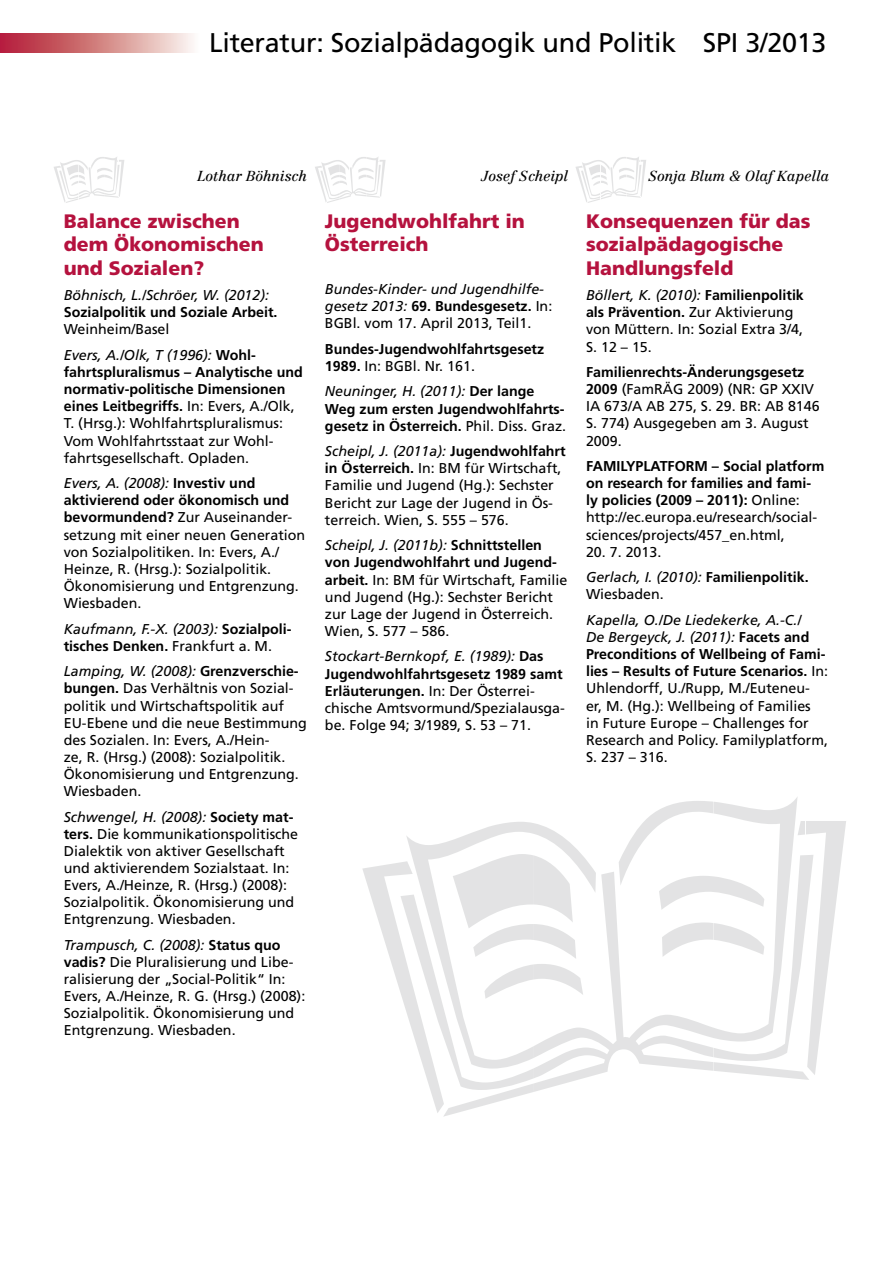
<style>
.page{position:relative;width:893px;height:1263px;background:#fff}
.page>*{position:absolute;margin:0;border:0;box-sizing:border-box;transform-origin:0 0}
.t1{font:27px "Frutiger";letter-spacing:-.01em;color:#000}
.t2{font:900 19.5px/23.4px "Frutiger";color:#b5123e}
.t3{font:14.25px/17.1px "Frutiger";color:#000}
.t4{font:700 14.25px/17.1px "Frutiger";color:#000}
.t5{font:italic 14.25px/25.7px "Frutiger";color:#000}
.t6{font:italic 14.25px "Centennial";color:#000}
.s1{font-style:normal}
.s2{font-weight:700;font-style:normal}
.s3{font-weight:700}
.s4{font-style:italic}
.s5{font-weight:400;font-style:italic}
.s6{font-weight:400}
</style>
<div class="page">
<svg style="left:54px;top:157px;width:70px;height:46px"></svg>
<svg style="left:315px;top:157px;width:71px;height:46px"></svg>
<svg style="left:362px;top:797px;width:484px;height:319px"></svg>
<svg style="left:575px;top:157px;width:71px;height:46px"></svg>
<svg style="left:0;top:33px;width:193px;height:19px;background:#d38287"></svg>
<h1 class="t1" style="left:209px;top:27px;width:619px">Literatur: Sozialpädagogik und Politik SPI 3/2013</h1>
<p class="t6" style="left:197px;top:167px;width:111px">Lothar Böhnisch</p>
<h2 class="t2" style="left:64px;top:209px;width:201px">Balance zwischen dem Ökonomischen und Sozialen?</h2>
<p class="t5" style="left:64px;top:282px;width:207px">Böhnisch, L./Schröer, W. (2012):</p>
<p class="t4" style="left:64px;top:304px;width:215px">Sozialpolitik und Soziale Arbeit.</p>
<p class="t5" style="left:64px;top:317px;width:194px"><span class="s1">Weinheim/Basel<br></span>Evers, A./Olk, T (1996): <span class="s2">Wohl-</span></p>
<p class="t3" style="left:64px;top:363px;width:241px"><span class="s3">fahrtspluralismus – Analytische und normativ-politische Dimensionen eines Leitbegriffs.</span> In: Evers, A./Olk, T. (Hrsg.): Wohlfahrtspluralismus:<br>Vom Wohlfahrtsstaat zur Wohl&shy;fahrtsgesellschaft. Opladen.</p>
<p class="t3" style="left:64px;top:475px;width:243px"><span class="s4">Evers, A. (2008):</span> <span class="s3">Investiv und aktivierend oder ökonomisch und bevormundend?</span> Zur Auseinander&shy;setzung mit einer neuen Generation von Sozialpolitiken. In: Evers, A./<br>Heinze, R. (Hrsg.): Sozialpolitik.<br>Ökonomisierung und Entgrenzung.<br>Wiesbaden.</p>
<p class="t4" style="left:64px;top:620px;width:229px"><span class="s5">Kaufmann, F.-X. (2003):</span> Sozialpoli&shy;tisches Denken. <span class="s6">Frankfurt a. M.</span></p>
<p class="t3" style="left:64px;top:663px;width:245px"><span class="s4">Lamping, W. (2008):</span> <span class="s3">Grenzverschie&shy;bungen.</span> Das Verhältnis von Sozial&shy;politik und Wirtschaftspolitik auf<br>EU-Ebene und die neue Bestimmung des Sozialen. In: Evers, A./Hein-<br>ze, R. (Hrsg.) (2008): Sozialpolitik.<br>Ökonomisierung und Entgrenzung.<br>Wiesbaden.</p>
<p class="t3" style="left:64px;top:808px;width:236px"><span class="s4">Schwengel, H. (2008):</span> <span class="s3">Society mat&shy;ters.</span> Die kommunikationspolitische Dialektik von aktiver Gesellschaft und aktivierendem Sozialstaat. In:<br>Evers, A./Heinze, R. (Hrsg.) (2008):<br>Sozialpolitik. Ökonomisierung und Entgrenzung. Wiesbaden.</p>
<p class="t3" style="left:64px;top:936px;width:243px"><span class="s4">Trampusch, C. (2008):</span> <span class="s3">Status quo vadis?</span> Die Pluralisierung und Libe&shy;ralisierung der „Social-Politik“ In:<br>Evers, A./Heinze, R. G. (Hrsg.) (2008):<br>Sozialpolitik. Ökonomisierung und Entgrenzung. Wiesbaden.</p>
<p class="t6" style="left:481px;top:167px;width:89px">Josef Scheipl</p>
<h2 class="t2" style="left:325px;top:209px;width:201px">Jugendwohlfahrt in<br>Österreich</h2>
<p class="t5" style="left:325px;top:280px;width:229px;line-height:17.1px">Bundes-Kinder- und Jugendhilfe&shy;gesetz 2013: <span class="s2">69. Bundesgesetz.</span> <span class="s1">In:<br>BGBl. vom 17. April 2013, Teil1.</span></p>
<p class="t4" style="left:325px;top:340px;width:221px">Bundes-Jugendwohlfahrtsgesetz<br>1989. <span class="s6">In: BGBl. Nr. 161.</span></p>
<p class="t4" style="left:325px;top:383px;width:243px"><span class="s5">Neuninger, H. (2011):</span> Der lange<br>Weg zum ersten Jugendwohlfahrts&shy;gesetz in Österreich. <span class="s6">Phil. Diss. Graz.</span></p>
<p class="t3" style="left:325px;top:443px;width:242px"><span class="s4">Scheipl, J. (2011a):</span> <span class="s3">Jugendwohlfahrt in Österreich.</span> In: BM für Wirtschaft, Familie und Jugend (Hg.): Sechster Bericht zur Lage der Jugend in Ös&shy;terreich. Wien, S. 555 – 576.</p>
<p class="t3" style="left:325px;top:537px;width:244px"><span class="s4">Scheipl, J. (2011b):</span> <span class="s3">Schnittstellen von Jugendwohlfahrt und Jugend&shy;arbeit.</span> In: BM für Wirtschaft, Familie und Jugend (Hg.): Sechster Bericht zur Lage der Jugend in Österreich.<br>Wien, S. 577 – 586.</p>
<p class="t3" style="left:325px;top:648px;width:241px"><span class="s4">Stockart-Bernkopf, E. (1989):</span> <span class="s3">Das Jugendwohlfahrtsgesetz 1989 samt Erläuterungen.</span> In: Der Österrei&shy;chische Amtsvormund/Spezialausga&shy;be. Folge 94; 3/1989, S. 53 – 71.</p>
<p class="t6" style="left:648px;top:167px;width:182px">Sonja Blum &amp; Olaf Kapella</p>
<h2 class="t2" style="left:586px;top:209px;width:226px">Konsequenzen für das sozialpädagogische<br>Handlungsfeld</h2>
<p class="t3" style="left:586px;top:287px;width:219px"><span class="s4">Böllert, K. (2010):</span> <span class="s3">Familienpolitik als Prävention.</span> Zur Aktivierung von Müttern. In: Sozial Extra 3/4,<br>S. 12 – 15.</p>
<p class="t3" style="left:586px;top:363px;width:235px"><span class="s3">Familienrechts-Änderungsgesetz<br>2009</span> (FamRÄG 2009) (NR: GP XXIV<br>IA 673/A AB 275, S. 29. BR: AB 8146<br>S. 774) Ausgegeben am 3. August<br>2009.</p>
<p class="t4" style="left:586px;top:457px;width:240px">FAMILYPLATFORM – Social platform on research for families and fami&shy;ly policies (2009 – 2011): <span class="s6">Online: http://ec.europa.eu/research/social&shy;sciences/projects/457_en.html,</span></p>
<p class="t5" style="left:586px;top:539px;width:224px"><span class="s1">20. 7. 2013.<br></span>Gerlach, I. (2010): <span class="s2">Familienpolitik.</span></p>
<p class="t3" style="left:586px;top:586px;width:79px">Wiesbaden.</p>
<p class="t3" style="left:586px;top:611px;width:244px"><span class="s4">Kapella, O./De Liedekerke, A.-C./<br>De Bergeyck, J. (2011):</span> <span class="s3">Facets and Preconditions of Wellbeing of Fami&shy;lies – Results of Future Scenarios.</span> In:<br>Uhlendorff, U./Rupp, M./Euteneu&shy;er, M. (Hg.): Wellbeing of Families<br>in Future Europe – Challenges for Research and Policy. Familyplatform, S. 237 – 316.</p>
</div>
